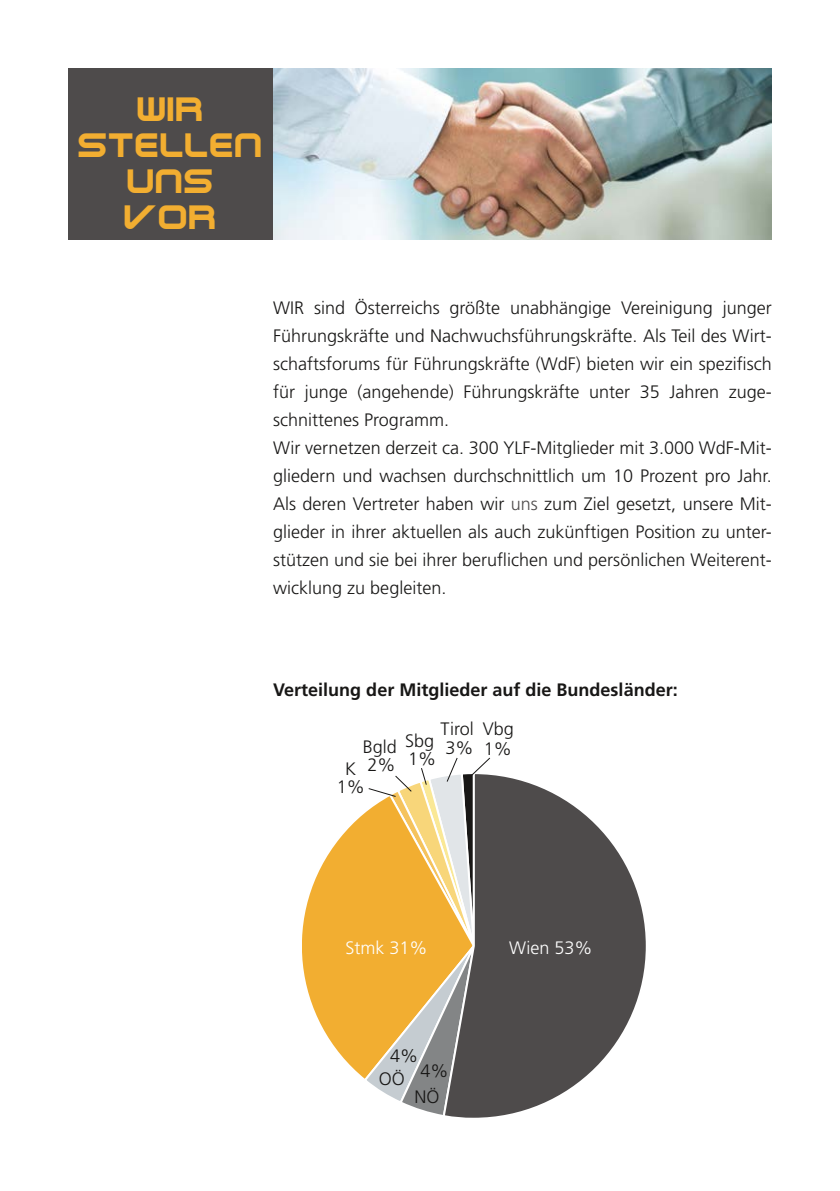
<style>
.page{position:relative;width:840px;height:1191px;background:#fff}
.page>*{position:absolute;margin:0;border:0;box-sizing:border-box;transform-origin:0 0}
.t1{font:36px/36px "Terminator Two";letter-spacing:.04em;color:#f2ae31;text-align:center}
.t2{font:300 18px/28px "Frutiger LT Std";color:#181716}
.t3{font:700 18px "Frutiger LT Std";color:#181716}
.t4{font:300 18px "Frutiger LT Std";color:#fff}
.s1{color:#4e4b4b}
</style>
<div class="page">
<div style="left:68px;top:68px;width:205px;height:171px;background:#4e4b4b"></div>
<img style="left:273px;top:68px;width:498px;height:171px">
<svg style="left:302px;top:815px;width:60px;height:262px"></svg>
<svg style="left:491px;top:775px;width:155px;height:342px"></svg>
<svg style="left:362px;top:757px;width:129px;height:361px"></svg>
<h1 class="t1" style="left:79px;top:91px;width:185px">WIR<br>STELLEN<br>UNS<br>VOR</h1>
<p class="t2" style="left:273px;top:294px;width:500px">WIR sind Österreichs größte unabhängige Vereinigung junger Führungskräfte und Nachwuchsführungskräfte. Als Teil des Wirt&shy;schaftsforums für Führungskräfte (WdF) bieten wir ein spezifisch für junge (angehende) Führungskräfte unter 35 Jahren zuge&shy;schnittenes Programm.<br>Wir vernetzen derzeit ca. 300 YLF-Mitglieder mit 3.000 WdF-Mit&shy;gliedern und wachsen durchschnittlich um 10 Prozent pro Jahr.<br>Als deren Vertreter haben wir <span class="s1">uns</span> zum Ziel gesetzt, unsere Mit&shy;glieder in ihrer aktuellen als auch zukünftigen Position zu unter&shy;stützen und sie bei ihrer beruflichen und persönlichen Weiterent&shy;wicklung zu begleiten.</p>
<p class="t3" style="left:273px;top:679px;width:406px">Verteilung der Mitglieder auf die Bundesländer:</p>
<p class="t2" style="left:345px;top:755px;width:12px">K</p>
<p class="t2" style="left:362px;top:733px;width:36px">Bgld</p>
<p class="t2" style="left:367px;top:751px;width:30px">2%</p>
<p class="t2" style="left:336px;top:772px;width:30px">1%</p>
<p class="t2" style="left:440px;top:715px;width:75px">Tirol Vbg</p>
<p class="t2" style="left:405px;top:726px;width:31px">Sbg</p>
<p class="t2" style="left:445px;top:734px;width:30px">3%</p>
<p class="t2" style="left:483px;top:735px;width:30px">1%</p>
<p class="t2" style="left:408px;top:745px;width:30px">1%</p>
<p class="t4" style="left:345px;top:937px;width:84px">Stmk 31%</p>
<p class="t4" style="left:508px;top:937px;width:85px">Wien 53%</p>
<p class="t2" style="left:390px;top:1042px;width:30px">4%</p>
<p class="t2" style="left:420px;top:1057px;width:30px">4%</p>
<p class="t2" style="left:378px;top:1065px;width:27px">OÖ</p>
<p class="t2" style="left:414px;top:1082px;width:27px">NÖ</p>
</div>
